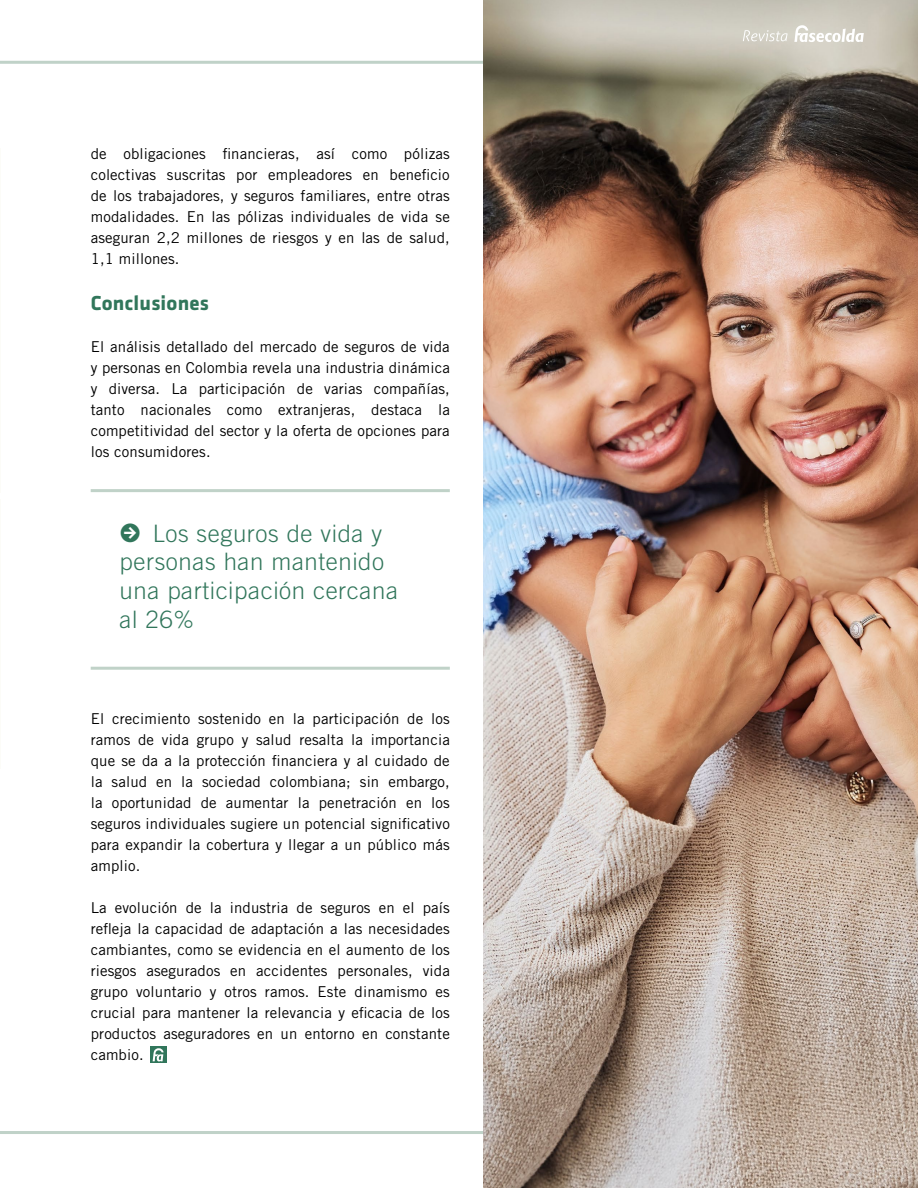
<style>
.page{position:relative;width:918px;height:1188px;background:#fff}
.page>*{position:absolute;margin:0;border:0;box-sizing:border-box;transform-origin:0 0}
.t1{font:300 24px/28.8px "Trade Gothic LT Std";letter-spacing:.025em;color:#31765b}
.t2{font:700 21px "Klavika";letter-spacing:.01em;color:#31765b}
.t3{font:15px/21px "Trade Gothic LT Std";letter-spacing:.01em;color:#000;text-align:justify}
.s1{font-family:"Klavika Arrows";font-weight:500;font-size:27.45px}
</style>
<div class="page">
<hr style="left:0;top:1131px;width:918px;height:3px;background:#c0d2c8">
<hr style="left:0;top:61px;width:918px;height:3px;background:#c0d2c8">
<hr style="left:0;top:148px;width:1px;height:344px;background:#fcfcf8">
<hr style="left:0;top:499px;width:1px;height:269px;background:#fcfcf8">
<svg style="left:150px;top:1047px;width:16px;height:16px"></svg>
<svg style="left:153px;top:1047px;width:11px;height:14px"></svg>
<hr style="left:91px;top:667px;width:359px;height:3px;background:#c0d2c8">
<hr style="left:91px;top:489px;width:359px;height:3px;background:#c0d2c8">
<img style="left:483px;top:0;width:435px;height:1188px">
<svg style="left:743px;top:30px;width:45px;height:11px"></svg>
<svg style="left:794px;top:24px;width:70px;height:18px"></svg>
<p class="t3" style="left:91px;top:143px;width:361px">de obligaciones financieras, así como pólizas colectivas suscritas por empleadores en beneficio de los trabajadores, y seguros familiares, entre otras modalidades. En las pólizas individuales de vida se aseguran 2,2 millones de riesgos y en las de salud, 1,1 millones.</p>
<h2 class="t2" style="left:91px;top:291px;width:120px">Conclusiones</h2>
<p class="t3" style="left:91px;top:336px;width:361px">El análisis detallado del mercado de seguros de vida y personas en Colombia revela una industria dinámica y diversa. La participación de varias compañías, tanto nacionales como extranjeras, destaca la competitividad del sector y la oferta de opciones para los consumidores.</p>
<h1 class="t1" style="left:120px;top:518px;width:280px"><span class="s1">R</span> Los seguros de vida y personas han mantenido una participación cercana al 26%</h1>
<p class="t3" style="left:91px;top:708px;width:361px">El crecimiento sostenido en la participación de los ramos de vida grupo y salud resalta la importancia que se da a la protección financiera y al cuidado de la salud en la sociedad colombiana; sin embargo, la oportunidad de aumentar la penetración en los seguros individuales sugiere un potencial significativo para expandir la cobertura y llegar a un público más amplio.</p>
<p class="t3" style="left:91px;top:897px;width:361px">La evolución de la industria de seguros en el país refleja la capacidad de adaptación a las necesidades cambiantes, como se evidencia en el aumento de los riesgos asegurados en accidentes personales, vida grupo voluntario y otros ramos. Este dinamismo es crucial para mantener la relevancia y eficacia de los productos aseguradores en un entorno en constante cambio.</p>
</div>
